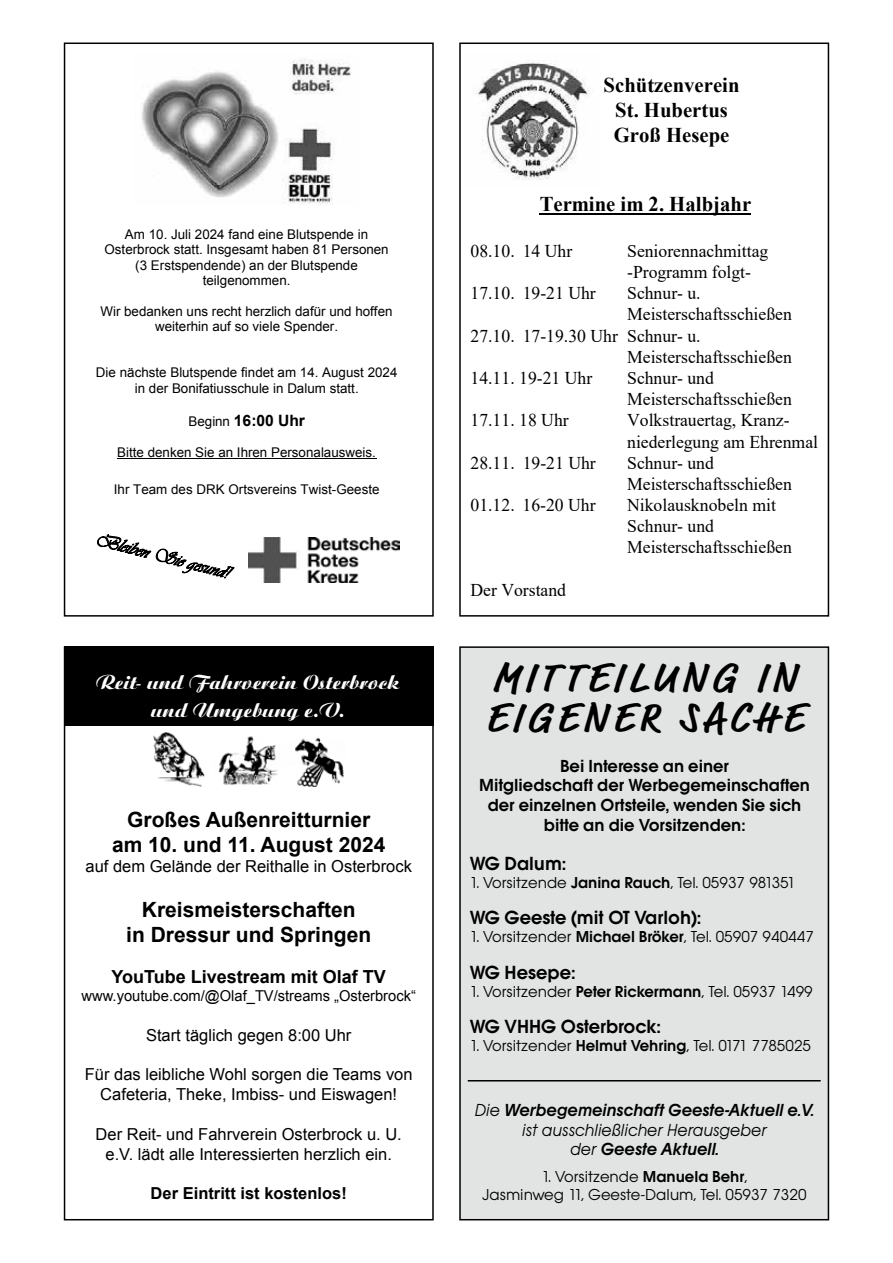
<style>
.page{position:relative;width:893px;height:1263px;background:#fff}
.page>*{position:absolute;margin:0;border:0;box-sizing:border-box;transform-origin:0 0}
.t1{font:700 42px/39px "Market Pro";letter-spacing:.11em;color:#000}
.t2{font:800 21.15px/28.2px "Aritus D";color:#fff;text-align:center}
.t3{font:700 21px/25.2px "Arial";color:#000;text-align:center}
.t4{font:700 21px/24.8px "Times New Roman";color:#000;text-align:center}
.t5{font:18px/21.1px "Times New Roman";color:#000}
.t6{font:18px "Avant Garde SB Dem Bol";color:#000}
.t7{font:700 18px "Arial";color:#000}
.t8{font:16.5px/19.8px "Arial";color:#000;text-align:center}
.t9{font:16.5px/19.8px "Avant Garde SB Dem Bol";color:#000;text-align:center}
.t10{font:16.5px "Avant Garde SB Dem Ita";color:#000;scale:.96 1}
.t11{font:italic 16.5px "Avant Garde SB";color:#000;scale:.96 1}
.t12{font:700 16.5px "Arial";color:#000}
.t13{font:700 15.6px "Arial";color:#000}
.t14{font:15px/18px "Avant Garde SB";color:#000;text-align:center}
.t15{font:15px "Arial";color:#000}
.t16{font:13.35px/15.5px "Arial";color:#000;text-align:center}
.s1{font-weight:400;font-size:13.35px}
.s2{font-family:"Avant Garde SB Dem Bol"}
.s3{font-family:"Avant Garde SB";font-style:italic}
</style>
<div class="page">
<img style="left:475px;top:61px;width:115px;height:119px">
<hr style="left:540px;top:213px;width:211px;height:2px;background:#000">
<div style="left:459px;top:43px;width:370px;height:574px;border:2px solid #000"></div>
<div style="left:64px;top:43px;width:370px;height:574px;border:2px solid #000"></div>
<img style="left:141px;top:59px;width:210px;height:146px">
<img style="left:249px;top:537px;width:150px;height:45px">
<hr style="left:117px;top:458px;width:259px;height:1px;background:#000">
<svg style="left:97px;top:534px;width:138px;height:45px"></svg>
<div style="left:64px;top:646px;width:370px;height:80px;background:#000"></div>
<img style="left:153px;top:732px;width:191px;height:55px">
<div style="left:64px;top:646px;width:370px;height:574px;border:2px solid #000"></div>
<div style="left:460px;top:647px;width:368px;height:573px;background:#e2e3e3"></div>
<div style="left:459px;top:646px;width:370px;height:574px;border:2px solid #000"></div>
<hr style="left:468px;top:1080px;width:353px;height:1px;background:#000">
<p class="t16" style="left:104px;top:227px;width:286px">Am 10. Juli 2024 fand eine Blutspende in Osterbrock statt. Insgesamt haben 81 Personen (3 Erstspendende) an der Blutspende teilgenommen.</p>
<p class="t16" style="left:100px;top:304px;width:294px">Wir bedanken uns recht herzlich dafür und hoffen weiterhin auf so viele Spender.</p>
<p class="t16" style="left:96px;top:365px;width:303px">Die nächste Blutspende findet am 14. August 2024 in der Bonifatiusschule in Dalum statt.</p>
<p class="t13" style="left:188px;top:410px;width:118px"><span class="s1">Beginn</span> 16:00 Uhr</p>
<p class="t16" style="left:117px;top:445px;width:260px">Bitte denken Sie an Ihren Personalausweis.</p>
<p class="t16" style="left:114px;top:482px;width:267px">Ihr Team des DRK Ortsvereins Twist-Geeste</p>
<p class="t16" style="left:125px;top:258px;width:245px">Am 10. Juli 2024 fand ein Blutspende in</p>
<p class="t16" style="left:203px;top:305px;width:89px">teilgenommen.</p>
<p class="t13" style="left:188px;top:442px;width:118px"><span class="s1">Beginn</span> 16:00 Uhr</p>
<p class="t16" style="left:117px;top:476px;width:260px">Bitte denken Sie an Ihren Personalausweis.</p>
<h2 class="t2" style="left:96px;top:668px;width:305px">Reit- und Fahrverein Osterbrock und Umgebung e.V.</h2>
<h3 class="t3" style="left:112px;top:807px;width:275px">Großes Außenreitturnier am 10. und 11. August 2024</h3>
<p class="t8" style="left:85px;top:856px;width:328px">auf dem Gelände der Reithalle in Osterbrock</p>
<h3 class="t3" style="left:126px;top:897px;width:247px">Kreismeisterschaften<br>in Dressur und Springen</h3>
<h3 class="t7" style="left:112px;top:965px;width:276px">YouTube Livestream mit Olaf TV</h3>
<p class="t15" style="left:82px;top:986px;width:336px">www.youtube.com/@Olaf_TV/streams „Osterbrock“</p>
<p class="t8" style="left:146px;top:1025px;width:207px">Start täglich gegen 8:00 Uhr</p>
<p class="t8" style="left:85px;top:1065px;width:329px">Für das leibliche Wohl sorgen die Teams von<br>Cafeteria, Theke, Imbiss- und Eiswagen!</p>
<p class="t8" style="left:96px;top:1124px;width:308px">Der Reit- und Fahrverein Osterbrock u. U. e.V. lädt alle Interessierten herzlich ein.</p>
<p class="t12" style="left:151px;top:1182px;width:198px">Der Eintritt ist kostenlos!</p>
<h3 class="t4" style="left:604px;top:72px;width:137px">Schützenverein<br>St. Hubertus<br>Groß Hesepe</h3>
<h3 class="t4" style="left:540px;top:191px;width:213px">Termine im 2. Halbjahr</h3>
<h3 class="t5" style="left:471px;top:240px;width:103px">08.10. 14 Uhr</h3>
<h3 class="t5" style="left:627px;top:240px;width:143px">Seniorennachmittag -Programm folgt-</h3>
<h3 class="t5" style="left:471px;top:282px;width:127px">17.10. 19-21 Uhr</h3>
<h3 class="t5" style="left:627px;top:282px;width:75px">Schnur- u.</h3>
<h3 class="t5" style="left:627px;top:303px;width:166px">Meisterschaftsschießen</h3>
<h3 class="t5" style="left:471px;top:324px;width:232px">27.10. 17-19.30 Uhr Schnur- u.</h3>
<h3 class="t5" style="left:627px;top:346px;width:166px">Meisterschaftsschießen</h3>
<h3 class="t5" style="left:471px;top:367px;width:123px">14.11. 19-21 Uhr</h3>
<h3 class="t5" style="left:627px;top:367px;width:166px">Schnur- und<br>Meisterschaftsschießen</h3>
<h3 class="t5" style="left:471px;top:409px;width:100px">17.11. 18 Uhr</h3>
<h3 class="t5" style="left:627px;top:409px;width:192px">Volkstrauertag, Kranz&shy;niederlegung am Ehrenmal</h3>
<h3 class="t5" style="left:471px;top:451px;width:127px">28.11. 19-21 Uhr</h3>
<h3 class="t5" style="left:627px;top:451px;width:166px">Schnur- und<br>Meisterschaftsschießen</h3>
<h3 class="t5" style="left:471px;top:494px;width:127px">01.12. 16-20 Uhr</h3>
<h3 class="t5" style="left:627px;top:494px;width:166px">Nikolausknobeln mit<br>Schnur- und<br>Meisterschaftsschießen</h3>
<h3 class="t5" style="left:471px;top:579px;width:97px">Der Vorstand</h3>
<h1 class="t1" style="left:486px;top:660px;width:319px">MITTEILUNG IN<br>EIGENER SACHE</h1>
<p class="t9" style="left:479px;top:756px;width:332px">Bei Interesse an einer<br>Mitgliedschaft der Werbegemeinschaften der einzelnen Ortsteile, wenden Sie sich bitte an die Vorsitzenden:</p>
<h3 class="t6" style="left:470px;top:853px;width:98px">WG Dalum:</h3>
<p class="t14" style="left:470px;top:873px;width:327px">1. Vorsitzende <span class="s2">Janina Rauch</span>, Tel. 05937 981351</p>
<h3 class="t6" style="left:470px;top:907px;width:233px">WG Geeste (mit OT Varloh):</h3>
<p class="t14" style="left:470px;top:928px;width:346px">1. Vorsitzender <span class="s2">Michael Bröker</span>, Tel. 05907 940447</p>
<h3 class="t6" style="left:470px;top:962px;width:107px">WG Hesepe:</h3>
<p class="t14" style="left:470px;top:982px;width:344px">1. Vorsitzender <span class="s2">Peter Rickermann</span>, Tel. 05937 1499</p>
<h3 class="t6" style="left:470px;top:1016px;width:192px">WG VHHG Osterbrock:</h3>
<p class="t14" style="left:470px;top:1037px;width:343px">1. Vorsitzender <span class="s2">Helmut Vehring</span>, Tel. 0171 7785025</p>
<p class="t10" style="left:475px;top:1100px;width:355px"><span class="s3">Die</span> Werbegemeinschaft Geeste-Aktuell e.V.</p>
<p class="t11" style="left:522px;top:1120px;width:256px">ist ausschließlicher Herausgeber</p>
<p class="t10" style="left:570px;top:1140px;width:157px"><span class="s3">der</span> Geeste Aktuell.</p>
<p class="t14" style="left:482px;top:1168px;width:326px">1. Vorsitzende <span class="s2">Manuela Behr</span>,<br>Jasminweg 11, Geeste-Dalum, Tel. 05937 7320</p>
</div>
